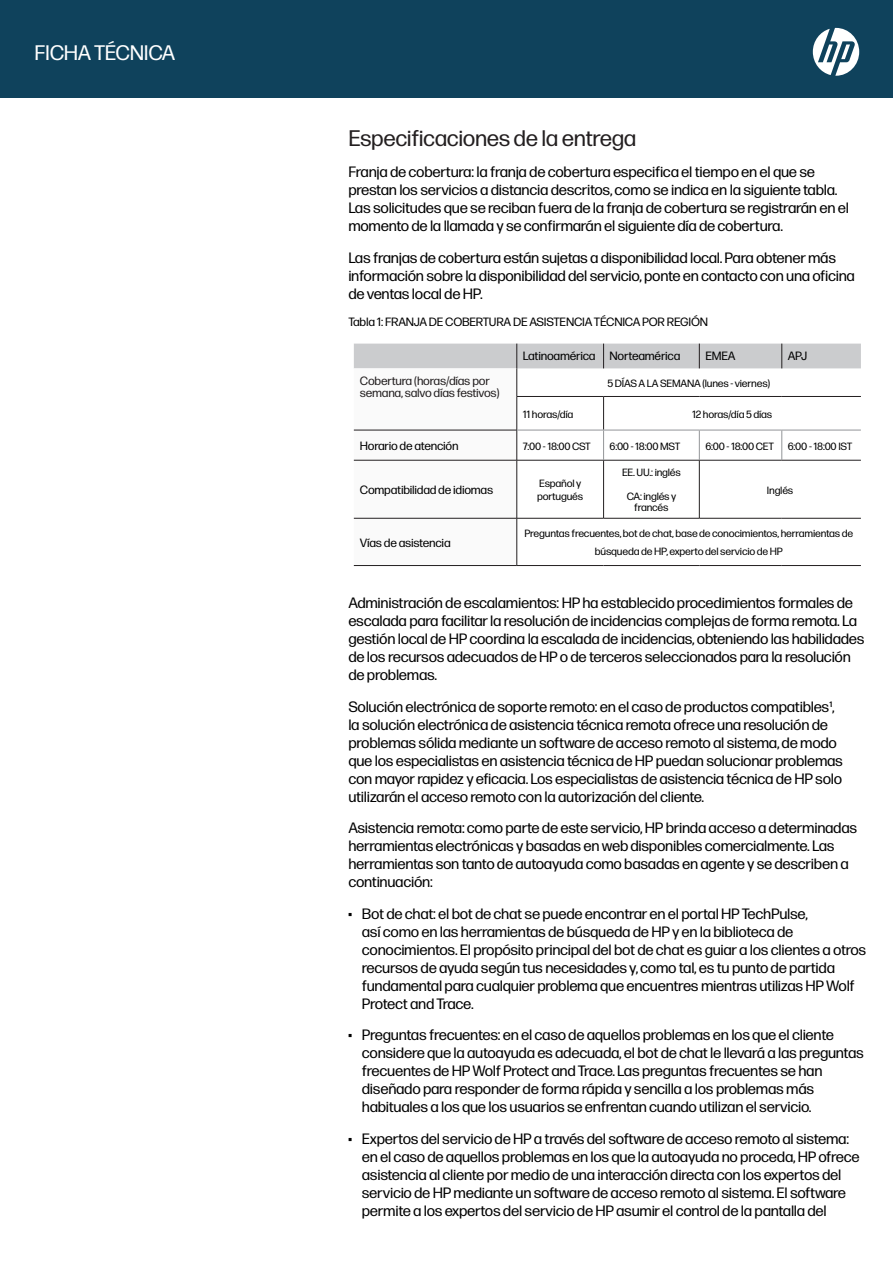
<style>
.page{position:relative;width:893px;height:1263px;background:#fff}
.page>*{position:absolute;margin:0;border:0;box-sizing:border-box;transform-origin:0 0}
.t1{font:22.5px "Forma DJR Micro";letter-spacing:-.02em;color:#231f20}
.t2{font:21px "Forma DJR Micro";letter-spacing:-.02em;color:#fff}
.t3{font:15px/18px "Forma DJR Micro";letter-spacing:-.02em;color:#000}
.t4{font:12px "Forma DJR Micro";letter-spacing:-.02em;color:#000}
.t5{font:12px/12px "Forma DJR Micro";letter-spacing:-.02em;color:#231f20}
.t6{font:10.5px/13.5px "Forma DJR Micro";letter-spacing:-.02em;color:#000;text-align:center}
.s1{font-family:"Forma DJR Display"}
</style>
<div class="page">
<div style="left:0;top:0;width:893px;height:98px;background:#0f425c"></div>
<svg style="left:813px;top:28px;width:46px;height:48px"></svg>
<svg style="left:354px;top:344px;width:507px;height:221px"></svg>
<hr style="left:517px;top:397px;width:1px;height:33px;background:#231f20">
<hr style="left:603px;top:397px;width:1px;height:33px;background:#231f20">
<hr style="left:354px;top:430px;width:163px;height:1px;background:#231f20">
<hr style="left:517px;top:430px;width:1px;height:30px;background:#231f20">
<hr style="left:354px;top:460px;width:163px;height:1px;background:#231f20">
<hr style="left:517px;top:460px;width:87px;height:1px;background:#231f20">
<hr style="left:517px;top:460px;width:1px;height:58px;background:#231f20">
<hr style="left:604px;top:460px;width:95px;height:1px;background:#231f20">
<hr style="left:603px;top:460px;width:1px;height:58px;background:#231f20">
<hr style="left:699px;top:460px;width:83px;height:1px;background:#231f20">
<hr style="left:699px;top:460px;width:1px;height:58px;background:#231f20">
<hr style="left:782px;top:460px;width:79px;height:1px;background:#231f20">
<hr style="left:354px;top:518px;width:163px;height:1px;background:#231f20">
<hr style="left:517px;top:518px;width:87px;height:1px;background:#231f20">
<hr style="left:517px;top:518px;width:1px;height:47px;background:#231f20">
<hr style="left:604px;top:518px;width:95px;height:1px;background:#231f20">
<hr style="left:699px;top:518px;width:83px;height:1px;background:#231f20">
<hr style="left:782px;top:518px;width:79px;height:1px;background:#231f20">
<hr style="left:354px;top:565px;width:163px;height:1px;background:#231f20">
<hr style="left:517px;top:565px;width:87px;height:1px;background:#231f20">
<hr style="left:604px;top:565px;width:95px;height:1px;background:#231f20">
<hr style="left:699px;top:565px;width:83px;height:1px;background:#231f20">
<hr style="left:782px;top:565px;width:79px;height:1px;background:#231f20">
<hr style="left:603px;top:430px;width:1px;height:30px;background:#939598">
<hr style="left:699px;top:430px;width:1px;height:30px;background:#939598">
<hr style="left:781px;top:430px;width:1px;height:30px;background:#939598">
<hr style="left:517px;top:430px;width:87px;height:1px;background:#939598">
<hr style="left:604px;top:430px;width:95px;height:1px;background:#939598">
<hr style="left:699px;top:430px;width:83px;height:1px;background:#939598">
<hr style="left:782px;top:430px;width:79px;height:1px;background:#939598">
<hr style="left:517px;top:396px;width:87px;height:1px;background:#231f20">
<hr style="left:604px;top:396px;width:95px;height:1px;background:#231f20">
<hr style="left:699px;top:396px;width:83px;height:1px;background:#231f20">
<hr style="left:782px;top:396px;width:79px;height:1px;background:#231f20">
<h2 class="t2" style="left:35px;top:38px;width:142px">FICHA TÉCNICA</h2>
<h1 class="t1" style="left:348px;top:122px;width:289px">Especificaciones de la entrega</h1>
<p class="t3" style="left:348px;top:162px;width:502px">Franja de cobertura: la franja de cobertura especifica el tiempo en el que se prestan los servicios a distancia descritos, como se indica en la siguiente tabla.<br>Las solicitudes que se reciban fuera de la franja de cobertura se registrarán en el momento de la llamada y se confirmarán el siguiente día de cobertura.</p>
<p class="t3" style="left:348px;top:248px;width:508px">Las franjas de cobertura están sujetas a disponibilidad local. Para obtener más información sobre la disponibilidad del servicio, ponte en contacto con una oficina de ventas local de HP.</p>
<p class="t4" style="left:348px;top:313px;width:361px">Tabla 1: FRANJA DE COBERTURA DE ASISTENCIA TÉCNICA POR REGIÓN</p>
<p class="t4" style="left:523px;top:347px;width:159px">Latinoamérica Norteamérica</p>
<p class="t4" style="left:705px;top:347px;width:32px">EMEA</p>
<p class="t4" style="left:788px;top:347px;width:21px">APJ</p>
<p class="t5" style="left:360px;top:374px;width:141px">Cobertura (horas/días por semana, salvo días festivos)</p>
<p class="t6" style="left:607px;top:376px;width:164px">5 DÍAS A LA SEMANA (lunes - viernes)</p>
<p class="t6" style="left:523px;top:407px;width:52px">11 horas/día</p>
<p class="t6" style="left:692px;top:407px;width:82px">12 horas/día 5 días</p>
<p class="t4" style="left:360px;top:437px;width:100px">Horario de atención</p>
<p class="t6" style="left:523px;top:438px;width:70px">7:00 - 18:00 CST</p>
<p class="t6" style="left:610px;top:438px;width:72px">6:00 - 18:00 MST</p>
<p class="t6" style="left:705px;top:438px;width:70px">6:00 - 18:00 CET</p>
<p class="t6" style="left:788px;top:438px;width:66px">6:00 - 18:00 IST</p>
<p class="t4" style="left:360px;top:481px;width:135px">Compatibilidad de idiomas</p>
<p class="t6" style="left:537px;top:476px;width:48px;text-align:left">Español y portugués</p>
<p class="t6" style="left:622px;top:465px;width:60px">EE. UU.: inglés</p>
<p class="t6" style="left:627px;top:491px;width:51px;line-height:10.5px">CA: inglés y francés</p>
<p class="t6" style="left:767px;top:482px;width:28px">Inglés</p>
<p class="t4" style="left:360px;top:534px;width:92px">Vías de asistencia</p>
<p class="t6" style="left:524px;top:524px;width:330px;line-height:18px">Preguntas frecuentes, bot de chat, base de conocimientos, herramientas de búsqueda de HP, experto del servicio de HP</p>
<p class="t3" style="left:348px;top:593px;width:518px">Administración de escalamientos: HP ha establecido procedimientos formales de escalada para facilitar la resolución de incidencias complejas de forma remota. La gestión local de HP coordina la escalada de incidencias, obteniendo las habilidades de los recursos adecuados de HP o de terceros seleccionados para la resolución de problemas.</p>
<p class="t3" style="left:348px;top:696px;width:496px">Solución electrónica de soporte remoto: en el caso de productos compatibles1, la solución electrónica de asistencia técnica remota ofrece una resolución de problemas sólida mediante un software de acceso remoto al sistema, de modo que los especialistas en asistencia técnica de HP puedan solucionar problemas con mayor rapidez y eficacia. Los especialistas de asistencia técnica de HP solo utilizarán el acceso remoto con la autorización del cliente.</p>
<p class="t3" style="left:348px;top:818px;width:510px">Asistencia remota: como parte de este servicio, HP brinda acceso a determinadas herramientas electrónicas y basadas en web disponibles comercialmente. Las herramientas son tanto de autoayuda como basadas en agente y se describen a continuación:</p>
<p class="t3" style="left:362px;top:903px;width:506px;text-indent:-14px"><span class="s1">•</span> Bot de chat: el bot de chat se puede encontrar en el portal HP TechPulse,<br>así como en las herramientas de búsqueda de HP y en la biblioteca de conocimientos. El propósito principal del bot de chat es guiar a los clientes a otros recursos de ayuda según tus necesidades y, como tal, es tu punto de partida fundamental para cualquier problema que encuentres mientras utilizas HP Wolf Protect and Trace.</p>
<p class="t3" style="left:362px;top:1025px;width:504px;text-indent:-14px"><span class="s1">•</span> Preguntas frecuentes: en el caso de aquellos problemas en los que el cliente considere que la autoayuda es adecuada, el bot de chat le llevará a las preguntas frecuentes de HP Wolf Protect and Trace. Las preguntas frecuentes se han diseñado para responder de forma rápida y sencilla a los problemas más habituales a los que los usuarios se enfrentan cuando utilizan el servicio.</p>
<p class="t3" style="left:362px;top:1128px;width:499px;text-indent:-14px"><span class="s1">•</span> Expertos del servicio de HP a través del software de acceso remoto al sistema: en el caso de aquellos problemas en los que la autoayuda no proceda, HP ofrece asistencia al cliente por medio de una interacción directa con los expertos del servicio de HP mediante un software de acceso remoto al sistema. El software permite a los expertos del servicio de HP asumir el control de la pantalla del</p>
</div>
